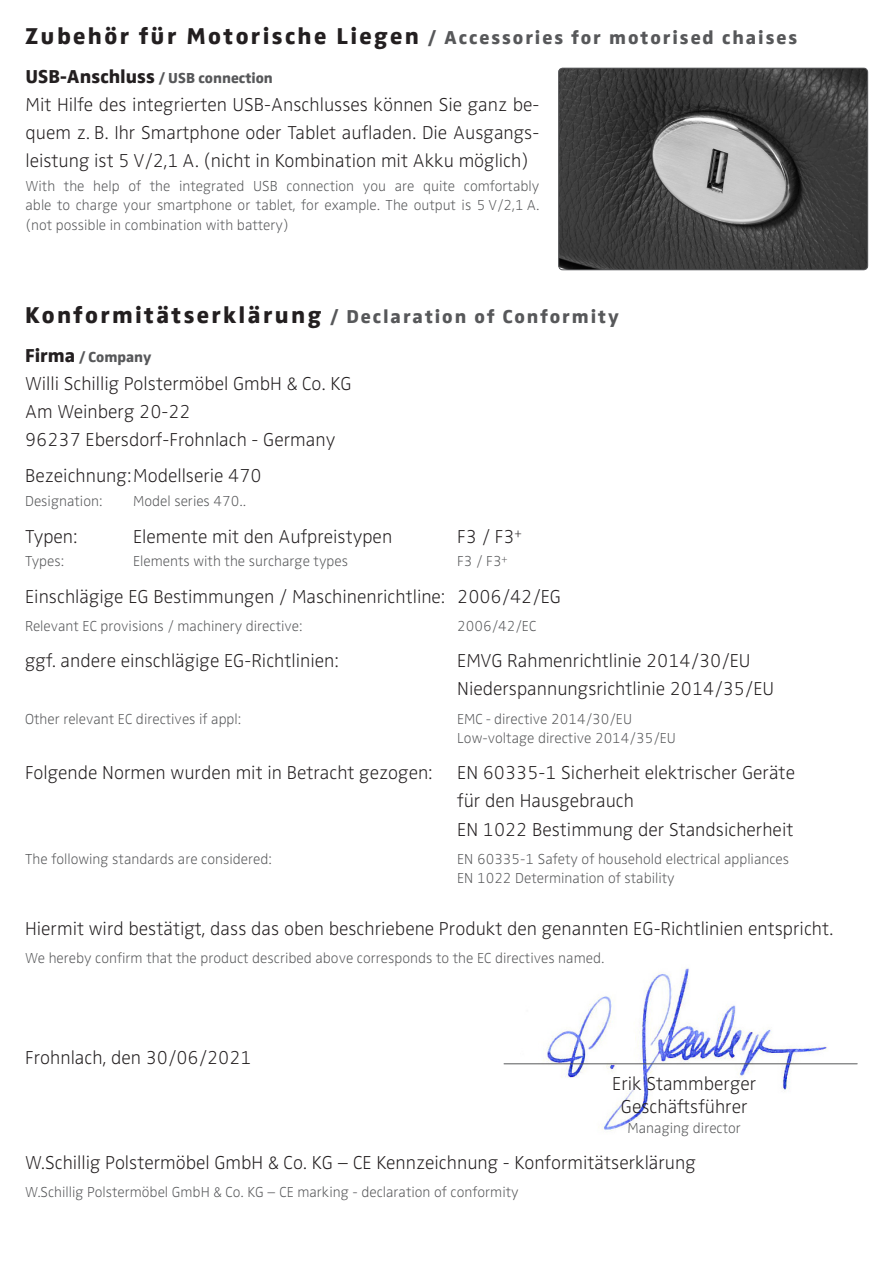
<style>
.page{position:relative;width:893px;height:1263px;background:#fff}
.page>*{position:absolute;margin:0;border:0;box-sizing:border-box;transform-origin:0 0}
.t1{font:300 expanded 19.35px/28px "Zwo Pro";color:#231f20}
.t2{font:800 19.35px "Zwo Pro";letter-spacing:.1em;color:#57585a}
.t3{font:300 expanded 15px/19.4px "Zwo Pro";color:#57585a}
.t4{font:800 15px "Zwo Pro";color:#57585a}
.s1{font-size:23.7px;color:#231f20}
.s2{font-size:19.35px;color:#231f20}
</style>
<div class="page">
<img style="left:559px;top:68px;width:309px;height:202px">
<div style="left:558px;top:68px;width:310px;height:202px;border:1px solid #57585a;border-radius:4px"></div>
<img style="left:520px;top:968px;width:321px;height:163px">
<hr style="left:504px;top:1063px;width:353px;height:1px;background:#57585a">
<p class="t2" style="left:26px;top:26px;width:773px"><span class="s1">Zubehör für Motorische Liegen</span> / Accessories for motorised chaises</p>
<p class="t4" style="left:26px;top:69px;width:249px"><span class="s2">USB-Anschluss</span> / USB connection</p>
<p class="t1" style="left:26px;top:91px;width:515px;text-align:justify">Mit Hilfe des integrierten USB-Anschlusses können Sie ganz be&shy;quem z. B. Ihr Smartphone oder Tablet aufladen. Die Ausgangs&shy;leistung ist 5 V/2,1 A. (nicht in Kombination mit Akku möglich)</p>
<p class="t3" style="left:26px;top:177px;width:515px;text-align:justify">With the help of the integrated USB connection you are quite comfortably able to charge your smartphone or tablet, for example. The output is 5 V/2,1 A. (not possible in combination with battery)</p>
<p class="t2" style="left:25px;top:305px;width:595px"><span class="s1">Konformitätserklärung</span> / Declaration of Conformity</p>
<p class="t4" style="left:25px;top:348px;width:128px"><span class="s2">Firma</span> / Company</p>
<p class="t1" style="left:25px;top:370px;width:328px">Willi Schillig Polstermöbel GmbH &amp; Co. KG<br>Am Weinberg 20-22<br>96237 Ebersdorf-Frohnlach - Germany</p>
<p class="t1" style="left:25px;top:462px;width:238px">Bezeichnung:Modellserie 470</p>
<p class="t3" style="left:25px;top:492px;width:79px">Designation:</p>
<p class="t3" style="left:133px;top:492px;width:114px">Model series 470..</p>
<p class="t1" style="left:25px;top:523px;width:54px">Typen:</p>
<p class="t1" style="left:133px;top:523px;width:261px">Elemente mit den Aufpreistypen</p>
<p class="t1" style="left:457px;top:523px;width:66px">F3 / F3<sup>+</sup></p>
<p class="t3" style="left:25px;top:552px;width:40px">Types:</p>
<p class="t3" style="left:133px;top:552px;width:216px">Elements with the surcharge types</p>
<p class="t3" style="left:457px;top:552px;width:52px">F3 / F3<sup>+</sup></p>
<p class="t1" style="left:25px;top:583px;width:537px">Einschlägige EG Bestimmungen / Maschinenrichtline: 2006/42/EG</p>
<p class="t3" style="left:25px;top:616px;width:279px">Relevant EC provisions / machinery directive:</p>
<p class="t3" style="left:457px;top:616px;width:81px">2006/42/EC</p>
<p class="t1" style="left:25px;top:647px;width:315px">ggf. andere einschlägige EG-Richtlinien:</p>
<p class="t1" style="left:457px;top:647px;width:318px">EMVG Rahmenrichtlinie 2014/30/EU<br>Niederspannungsrichtlinie 2014/35/EU</p>
<p class="t3" style="left:25px;top:709px;width:217px">Other relevant EC directives if appl:</p>
<p class="t3" style="left:457px;top:709px;width:220px">EMC - directive 2014/30/EU<br>Low-voltage directive 2014/35/EU</p>
<p class="t1" style="left:25px;top:759px;width:409px">Folgende Normen wurden mit in Betracht gezogen:</p>
<p class="t1" style="left:457px;top:759px;width:339px">EN 60335-1 Sicherheit elektrischer Geräte für den Hausgebrauch<br>EN 1022 Bestimmung der Standsicherheit</p>
<p class="t3" style="left:25px;top:849px;width:248px">The following standards are considered:</p>
<p class="t3" style="left:457px;top:849px;width:333px">EN 60335-1 Safety of household electrical appliances<br>EN 1022 Determination of stability</p>
<p class="t1" style="left:25px;top:914px;width:810px">Hiermit wird bestätigt, dass das oben beschriebene Produkt den genannten EG-Richtlinien entspricht.</p>
<p class="t3" style="left:25px;top:948px;width:581px">We hereby confirm that the product described above corresponds to the EC directives named.</p>
<p class="t1" style="left:25px;top:1044px;width:228px">Frohnlach, den 30/06/2021</p>
<p class="t1" style="left:612px;top:1072px;width:146px;line-height:23.7px;text-align:center">Erik Stammberger<br>Geschäftsführer</p>
<p class="t3" style="left:628px;top:1118px;width:115px">Managing director</p>
<p class="t1" style="left:25px;top:1149px;width:672px">W.Schillig Polstermöbel GmbH &amp; Co. KG – CE Kennzeichnung - Konformitätserklärung</p>
<p class="t3" style="left:25px;top:1183px;width:495px">W.Schillig Polstermöbel GmbH &amp; Co. KG – CE marking - declaration of conformity</p>
</div>
